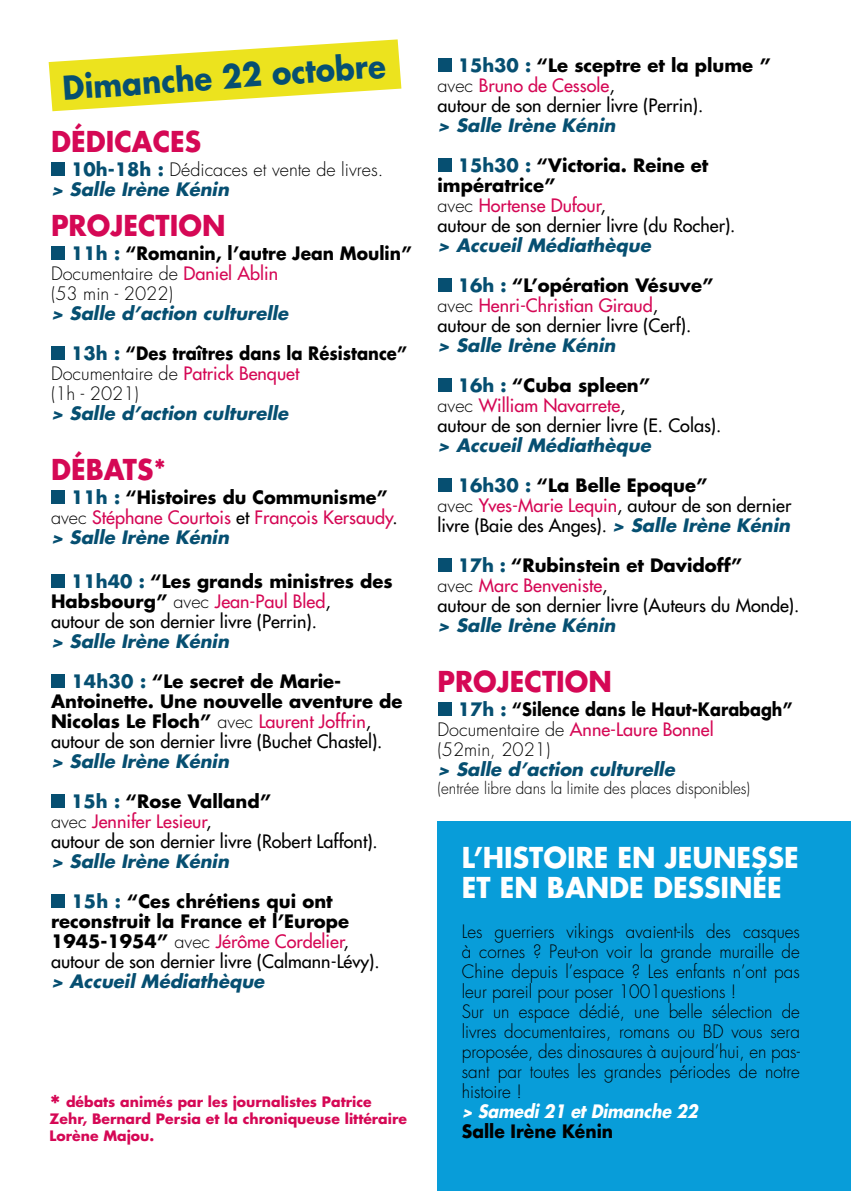
<style>
.page{position:relative;width:851px;height:1191px;background:#fff}
.page>*{position:absolute;margin:0;border:0;box-sizing:border-box;transform-origin:0 0}
.t1{font:700 32px "Futura Std";color:#064f71;scale:.91 1}
.t2{font:700 28px/30px "Futura Std";color:#fff;scale:.95 1}
.t3{font:700 28px "Futura Std";color:#d50855;scale:.95 1}
.t4{font:500 18px/20px "Futura Std";color:#000}
.t5{font:300 18px/20px "Futura Std";color:#000;scale:.95 1}
.t6{font:700 18px/20px "Futura Std";color:#000}
.t7{font:italic 700 18px "Futura Std";color:#064f71}
.t8{font:700 18px/20px "Futura Std";color:#000;scale:.95 1}
.t9{font:500 18px/20px "Futura Std";color:#d50855}
.t10{font:700 18px/20px "Futura Std";color:#000;scale:.89 1}
.t11{font:700 18px/20px "Futura Std";color:#000;scale:.91 1}
.t12{font:300 18px/20px "Futura Std";color:#000}
.t13{font:italic 700 18px "Futura Std";color:#fff;scale:.88 1}
.t14{font:300 16px "Futura Std";color:#000;scale:.95 1}
.t15{font:700 14px/16.8px "Futura Std";color:#d50855}
.s1{font-weight:700;color:#064f71}
.s2{font-weight:700;font-style:italic;color:#064f71}
.s3{color:#064f71}
.s4{font-weight:300}
.s5{font-weight:500;color:#d50855}
.s6{font-weight:700;color:#000}
.s7{font-weight:300;color:#000}
.s8{color:#000}
.s9{font-weight:700}
.s10{color:#d50855}
.s11{font-weight:500}
.s12{font-size:24px}
</style>
<div class="page">
<div style="left:51px;top:162px;width:14px;height:14px;background:#064f71"></div>
<div style="left:51px;top:246px;width:14px;height:14px;background:#064f71"></div>
<div style="left:51px;top:346px;width:14px;height:14px;background:#064f71"></div>
<div style="left:51px;top:490px;width:14px;height:14px;background:#064f71"></div>
<div style="left:51px;top:574px;width:14px;height:14px;background:#064f71"></div>
<div style="left:51px;top:674px;width:14px;height:14px;background:#064f71"></div>
<div style="left:51px;top:794px;width:14px;height:14px;background:#064f71"></div>
<div style="left:51px;top:894px;width:14px;height:14px;background:#064f71"></div>
<div style="left:437px;top:58px;width:14px;height:14px;background:#064f71"></div>
<div style="left:437px;top:158px;width:14px;height:14px;background:#064f71"></div>
<div style="left:437px;top:278px;width:14px;height:14px;background:#064f71"></div>
<div style="left:437px;top:378px;width:14px;height:14px;background:#064f71"></div>
<div style="left:437px;top:478px;width:14px;height:14px;background:#064f71"></div>
<div style="left:437px;top:558px;width:14px;height:14px;background:#064f71"></div>
<div style="left:437px;top:702px;width:14px;height:14px;background:#064f71"></div>
<svg style="left:49px;top:39px;width:352px;height:72px"></svg>
<div style="left:437px;top:821px;width:413px;height:370px;background:#089dd9"></div>
<h1 class="t1" style="left:61px;top:67px;width:357px;rotate:-4deg">Dimanche 22 octobre</h1>
<h2 class="t3" style="left:51px;top:122px;width:160px">DÉDICACES</h2>
<p class="t12" style="left:51px;top:160px;width:334px;text-indent:20px"><span class="s1">10h-18h :</span> Dédicaces et vente de livres. <span class="s2">&gt; Salle Irène Kénin</span></p>
<h2 class="t3" style="left:51px;top:206px;width:185px">PROJECTION</h2>
<p class="t8" style="left:51px;top:243px;width:381px;text-indent:20px"><span class="s3">11h :</span> “Romanin, l’autre Jean Moulin”<br><span class="s4">Documentaire de</span> <span class="s5">Daniel Ablin<br></span><span class="s4">(53 min - 2022)</span></p>
<p class="t7" style="left:51px;top:301px;width:243px">&gt; Salle d’action culturelle</p>
<p class="t11" style="left:51px;top:343px;width:393px;text-indent:20px"><span class="s3">13h :</span> “Des traîtres dans la Résistance”<br><span class="s4">Documentaire de</span> <span class="s5">Patrick Benquet<br></span><span class="s4">(1h - 2021)</span></p>
<p class="t7" style="left:51px;top:401px;width:243px">&gt; Salle d’action culturelle</p>
<h2 class="t3" style="left:51px;top:450px;width:123px">DÉBATS*</h2>
<p class="t9" style="left:51px;top:487px;width:348px;text-indent:20px"><span class="s1">11h :</span> <span class="s6">“Histoires du Communisme” </span><span class="s7">avec</span> Stéphane Courtois <span class="s8">et</span> François Kersaudy<span class="s8">. </span><span class="s2">&gt; Salle Irène Kénin</span></p>
<p class="t4" style="left:51px;top:571px;width:343px;text-indent:20px"><span class="s1">11h40 :</span> <span class="s9">“Les grands ministres des<br>Habsbourg”</span> <span class="s4">avec</span> <span class="s10">Jean-Paul Bled</span>,<br>autour de son dernier livre (Perrin).</p>
<p class="t7" style="left:51px;top:629px;width:183px">&gt; Salle Irène Kénin</p>
<p class="t6" style="left:51px;top:671px;width:353px;text-indent:20px"><span class="s3">14h30 :</span> “Le secret de Marie-Antoinette. Une nouvelle aventure de Nicolas Le Floch” <span class="s4">avec</span> <span class="s5">Laurent Joffrin</span><span class="s11">, autour de son dernier livre (Buchet Chastel).</span></p>
<p class="t7" style="left:51px;top:749px;width:183px">&gt; Salle Irène Kénin</p>
<p class="t4" style="left:51px;top:791px;width:328px;text-indent:20px"><span class="s1">15h :</span> <span class="s9">“Rose Valland”<br></span><span class="s4">avec</span> <span class="s10">Jennifer Lesieur</span>,<br>autour de son dernier livre (Robert Laffont).</p>
<p class="t7" style="left:51px;top:849px;width:183px">&gt; Salle Irène Kénin</p>
<p class="t6" style="left:51px;top:891px;width:330px;text-indent:20px"><span class="s3">15h :</span> “Ces chrétiens qui ont reconstruit la France et l’Europe 1945-1954” <span class="s4">avec</span> <span class="s5">Jérôme Cordelier</span><span class="s11">, autour de son dernier livre (Calmann-Lévy).</span></p>
<p class="t7" style="left:51px;top:969px;width:219px">&gt; Accueil Médiathèque</p>
<p class="t15" style="left:50px;top:1093px;width:359px"><span class="s12">*</span> débats animés par les journalistes Patrice<br>Zehr, Bernard Persia et la chroniqueuse littéraire<br>Lorène Majou.</p>
<p class="t4" style="left:437px;top:55px;width:335px;text-indent:20px"><span class="s1">15h30 :</span> <span class="s9">“Le sceptre et la plume ” </span><span class="s4">avec</span> <span class="s10">Bruno de Cessole</span>,<br>autour de son dernier livre (Perrin).</p>
<p class="t7" style="left:437px;top:113px;width:183px">&gt; Salle Irène Kénin</p>
<p class="t4" style="left:437px;top:155px;width:299px;text-indent:20px"><span class="s1">15h30 :</span> <span class="s9">“Victoria. Reine et impératrice”<br></span><span class="s4">avec</span> <span class="s10">Hortense Dufour</span>,<br>autour de son dernier livre (du Rocher).</p>
<p class="t7" style="left:437px;top:233px;width:219px">&gt; Accueil Médiathèque</p>
<p class="t4" style="left:437px;top:275px;width:277px;text-indent:20px"><span class="s1">16h :</span> <span class="s9">“L’opération Vésuve” </span><span class="s4">avec</span> <span class="s10">Henri-Christian Giraud</span>,<br>autour de son dernier livre (Cerf).</p>
<p class="t7" style="left:437px;top:333px;width:183px">&gt; Salle Irène Kénin</p>
<p class="t4" style="left:437px;top:375px;width:285px;text-indent:20px"><span class="s1">16h :</span> <span class="s9">“Cuba spleen”<br></span><span class="s4">avec</span> <span class="s10">William Navarrete</span>,<br>autour de son dernier livre (E. Colas).</p>
<p class="t7" style="left:437px;top:433px;width:219px">&gt; Accueil Médiathèque</p>
<p class="t4" style="left:437px;top:475px;width:358px;text-indent:20px"><span class="s1">16h30 :</span> <span class="s9">“La Belle Epoque”<br></span><span class="s4">avec</span> <span class="s10">Yves-Marie Lequin</span>, autour de son dernier livre (Baie des Anges). <span class="s2">&gt; Salle Irène Kénin</span></p>
<p class="t4" style="left:437px;top:555px;width:363px;text-indent:20px"><span class="s1">17h :</span> <span class="s9">“Rubinstein et Davidoff”<br></span><span class="s4">avec</span> <span class="s10">Marc Benveniste</span>,<br>autour de son dernier livre (Auteurs du Monde).</p>
<p class="t7" style="left:437px;top:613px;width:183px">&gt; Salle Irène Kénin</p>
<h2 class="t3" style="left:437px;top:662px;width:185px">PROJECTION</h2>
<p class="t10" style="left:437px;top:699px;width:400px;text-indent:20px"><span class="s3">17h :</span> “Silence dans le Haut-Karabagh”<br><span class="s4">Documentaire de</span> <span class="s5">Anne-Laure Bonnel<br></span><span class="s4">(52min, 2021)</span></p>
<p class="t7" style="left:437px;top:757px;width:243px">&gt; Salle d’action culturelle</p>
<p class="t14" style="left:437px;top:778px;width:331px">(entrée libre dans la limite des places disponibles)</p>
<h2 class="t2" style="left:461px;top:842px;width:356px">L’HISTOIRE EN JEUNESSE<br>ET EN BANDE DESSINÉE</h2>
<p class="t5" style="left:461px;top:922px;width:357px">Les guerriers vikings avaient-ils des casques à cornes ? Peut-on voir la grande muraille de Chine depuis l’espace ? Les enfants n’ont pas leur pareil pour poser 1001questions !<br>Sur un espace dédié, une belle sélection de livres documentaires, romans ou BD vous sera proposée, des dinosaures à aujourd’hui, en pas&shy;sant par toutes les grandes périodes de notre histoire !</p>
<p class="t13" style="left:461px;top:1099px;width:274px">&gt; Samedi 21 et Dimanche 22</p>
<p class="t8" style="left:461px;top:1121px;width:161px">Salle Irène Kénin</p>
</div>
